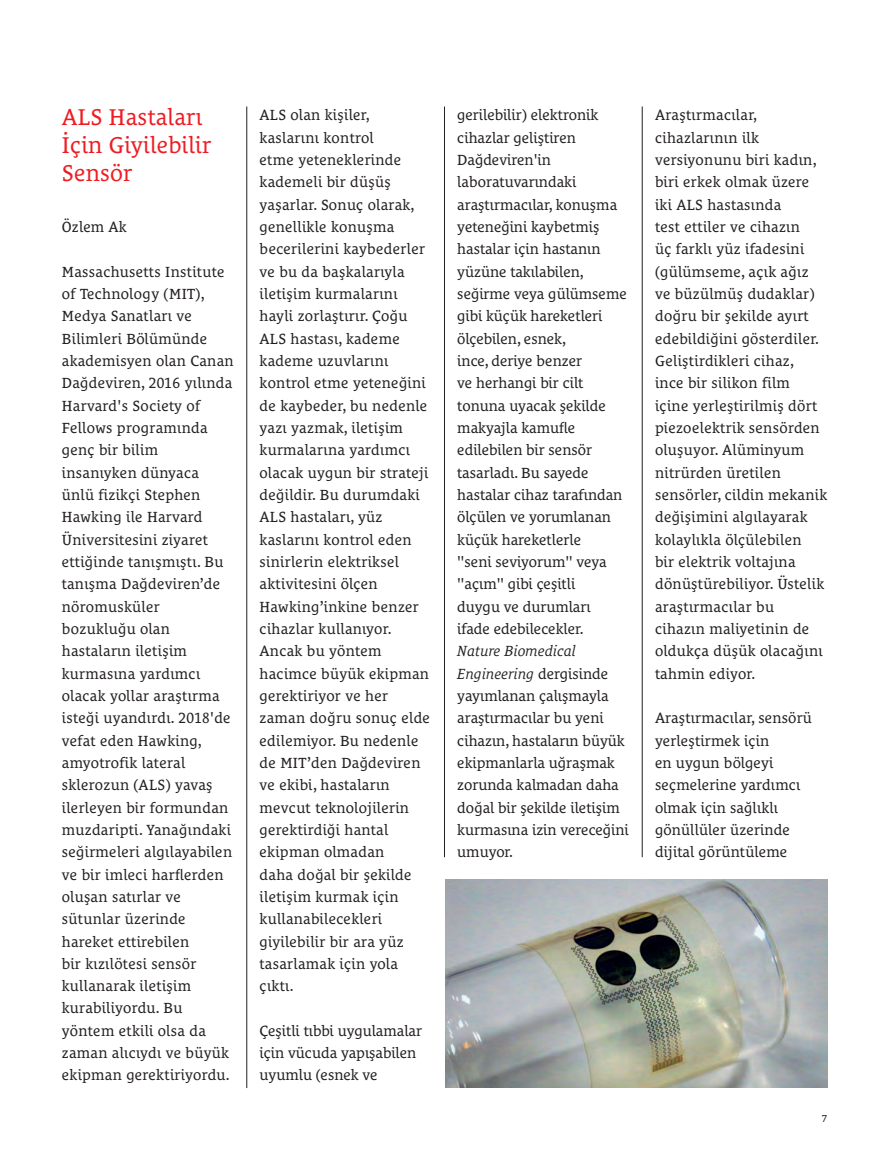
<style>
.page{position:relative;width:892px;height:1169px;background:#fff}
.page>*{position:absolute;margin:0;border:0;box-sizing:border-box;transform-origin:0 0}
.t1{font:23.25px/27.9px "Le Monde Courrier Pro";letter-spacing:.01em;color:#ee1d23}
.t2{font:15px/22.4px "Le Monde Courrier Pro";letter-spacing:.02em;color:#231f20}
.t3{font:15px/22.4px "Le Monde Courrier Pro";color:#231f20}
.t4{font:10.35px "Le Monde Courrier Pro";color:#231f20}
.s1{font-style:italic}
</style>
<div class="page">
<hr style="left:444px;top:106px;width:1px;height:751px;background:#231f20">
<hr style="left:247px;top:106px;width:1px;height:982px;background:#231f20">
<hr style="left:642px;top:106px;width:1px;height:751px;background:#231f20">
<img style="left:446px;top:879px;width:381px;height:208px">
<h1 class="t1" style="left:62px;top:100px;width:151px">ALS Hastaları<br>İçin Giyilebilir<br>Sensör</h1>
<p class="t2" style="left:62px;top:214px;width:66px">Özlem Ak</p>
<p class="t2" style="left:62px;top:258px;width:173px">Massachusetts Institute of Technology (MIT),<br>Medya Sanatları ve<br>Bilimleri Bölümünde akademisyen olan Canan<br>Dağdeviren, 2016 yılında<br>Harvard's Society of<br>Fellows programında genç bir bilim insanıyken dünyaca ünlü fizikçi Stephen<br>Hawking ile Harvard<br>Üniversitesini ziyaret ettiğinde tanışmıştı. Bu tanışma Dağdeviren’de nöromusküler bozukluğu olan hastaların iletişim kurmasına yardımcı olacak yollar araştırma isteği uyandırdı. 2018'de vefat eden Hawking, amyotrofik lateral sklerozun (ALS) yavaş ilerleyen bir formundan muzdaripti. Yanağındaki seğirmeleri algılayabilen ve bir imleci harflerden oluşan satırlar ve sütunlar üzerinde hareket ettirebilen<br>bir kızılötesi sensör kullanarak iletişim kurabiliyordu. Bu yöntem etkili olsa da zaman alıcıydı ve büyük ekipman gerektiriyordu.</p>
<p class="t2" style="left:260px;top:102px;width:172px">ALS olan kişiler, kaslarını kontrol<br>etme yeteneklerinde kademeli bir düşüş yaşarlar. Sonuç olarak, genellikle konuşma becerilerini kaybederler ve bu da başkalarıyla iletişim kurmalarını hayli zorlaştırır. Çoğu<br>ALS hastası, kademe kademe uzuvlarını kontrol etme yeteneğini de kaybeder, bu nedenle yazı yazmak, iletişim kurmalarına yardımcı olacak uygun bir strateji değildir. Bu durumdaki<br>ALS hastaları, yüz kaslarını kontrol eden sinirlerin elektriksel aktivitesini ölçen<br>Hawking’inkine benzer cihazlar kullanıyor.<br>Ancak bu yöntem hacimce büyük ekipman gerektiriyor ve her zaman doğru sonuç elde edilemiyor. Bu nedenle de MIT’den Dağdeviren ve ekibi, hastaların mevcut teknolojilerin gerektirdiği hantal ekipman olmadan<br>daha doğal bir şekilde iletişim kurmak için kullanabilecekleri giyilebilir bir ara yüz tasarlamak için yola çıktı.</p>
<p class="t3" style="left:260px;top:1017px;width:164px">Çeşitli tıbbi uygulamalar için vücuda yapışabilen uyumlu (esnek ve</p>
<p class="t3" style="left:457px;top:102px;width:171px">gerilebilir) elektronik cihazlar geliştiren<br>Dağdeviren'in laboratuvarındaki araştırmacılar, konuşma yeteneğini kaybetmiş hastalar için hastanın yüzüne takılabilen, seğirme veya gülümseme gibi küçük hareketleri ölçebilen, esnek,<br>ince, deriye benzer<br>ve herhangi bir cilt tonuna uyacak şekilde makyajla kamufle edilebilen bir sensör tasarladı. Bu sayede hastalar cihaz tarafından ölçülen ve yorumlanan küçük hareketlerle<br>"seni seviyorum" veya "açım" gibi çeşitli<br>duygu ve durumları ifade edebilecekler.</p>
<p class="t3" style="left:457px;top:638px;width:173px"><span class="s1">Nature Biomedical<br>Engineering</span> dergisinde yayımlanan çalışmayla araştırmacılar bu yeni cihazın, hastaların büyük ekipmanlarla uğraşmak zorunda kalmadan daha doğal bir şekilde iletişim kurmasına izin vereceğini umuyor.</p>
<p class="t2" style="left:655px;top:102px;width:174px">Araştırmacılar, cihazlarının ilk versiyonunu biri kadın, biri erkek olmak üzere iki ALS hastasında<br>test ettiler ve cihazın<br>üç farklı yüz ifadesini (gülümseme, açık ağız ve büzülmüş dudaklar) doğru bir şekilde ayırt edebildiğini gösterdiler.<br>Geliştirdikleri cihaz,<br>ince bir silikon film<br>içine yerleştirilmiş dört piezoelektrik sensörden oluşuyor. Alüminyum nitrürden üretilen sensörler, cildin mekanik değişimini algılayarak kolaylıkla ölçülebilen<br>bir elektrik voltajına dönüştürebiliyor. Üstelik araştırmacılar bu cihazın maliyetinin de oldukça düşük olacağını tahmin ediyor.</p>
<p class="t2" style="left:655px;top:705px;width:158px">Araştırmacılar, sensörü yerleştirmek için<br>en uygun bölgeyi seçmelerine yardımcı olmak için sağlıklı gönüllüler üzerinde dijital görüntüleme</p>
<p class="t4" style="left:822px;top:1109px;width:7px">7</p>
</div>
